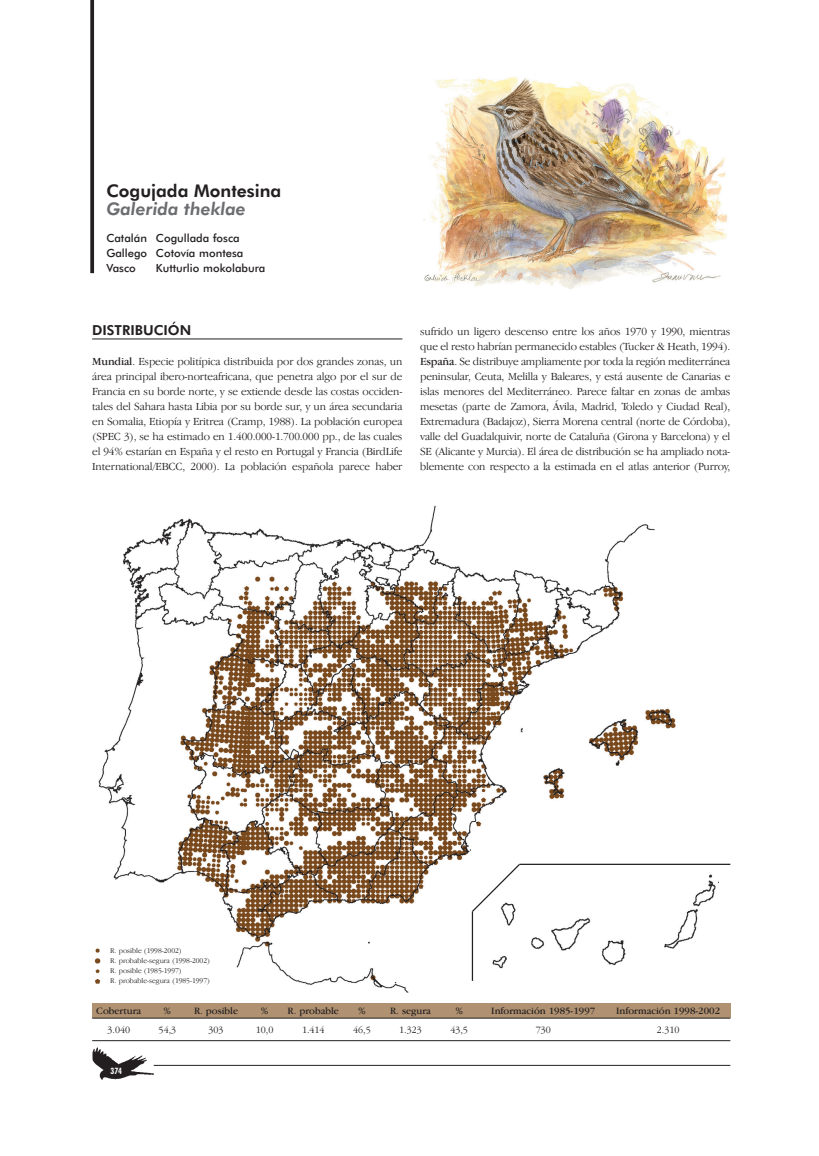
<style>
.page{position:relative;width:819px;height:1156px;background:#fff}
.page>*{position:absolute;margin:0;border:0;box-sizing:border-box;transform-origin:0 0}
.t1{font:800 17.5px "Futura BT";color:#231f20}
.t2{font:italic 800 17.5px "Futura BT";color:#6c6d70}
.t3{font:800 13.75px "Futura BT";color:#231f20}
.t4{font:300 11.25px/15px "Garamond IT Cby BT";letter-spacing:-.01em;color:#231f20;text-align:justify}
.t5{font:500 11.25px/15px "Futura BT";color:#231f20}
.t6{font:10px "Garamond IT Cby BT";color:#231f20}
.t7{font:300 10px "Garamond IT Cby BT";color:#231f20}
.t8{font:700 condensed 8.75px "Futura BT";color:#fff}
.t9{font:300 7.5px/10px "Garamond IT Cby BT";color:#231f20}
.s1{font-weight:400}
</style>
<div class="page">
<img style="left:98px;top:505px;width:620px;height:487px">
<hr style="left:472px;top:911px;width:1px;height:69px;background:#231f20">
<svg style="left:470px;top:862px;width:51px;height:51px"></svg>
<hr style="left:519px;top:863px;width:211px;height:1px;background:#231f20">
<hr style="left:92px;top:338px;width:310px;height:1px;background:#231f20">
<img style="left:423px;top:74px;width:305px;height:215px">
<svg style="left:90px;top:0;width:4px;height:273px"></svg>
<div style="left:92px;top:1002px;width:638px;height:15px;background:#b09171"></div>
<hr style="left:92px;top:1017px;width:638px;height:1px;background:#231f20">
<hr style="left:92px;top:1040px;width:638px;height:1px;background:#231f20">
<img style="left:94px;top:945px;width:14px;height:40px">
<img style="left:92px;top:1047px;width:68px;height:33px">
<hr style="left:154px;top:1064px;width:576px;height:1px;background:#231f20">
<h1 class="t1" style="left:106px;top:184px;width:176px">Cogujada Montesina</h1>
<h1 class="t2" style="left:106px;top:202px;width:141px">Galerida theklae</h1>
<p class="t5" style="left:106px;top:232px;width:138px">Catalán Cogullada fosca<br>Gallego Cotovía montesa<br>Vasco</p>
<p class="t5" style="left:156px;top:262px;width:111px">Kutturlio mokolabura</p>
<p class="t3" style="left:92px;top:324px;width:101px">DISTRIBUCIÓN</p>
<p class="t4" style="left:92px;top:355px;width:312px"><span class="s1">Mundial</span>. Especie politípica distribuida por dos grandes zonas, un área principal ibero-norteafricana, que penetra algo por el sur de Francia en su borde norte, y se extiende desde las costas occiden&shy;tales del Sahara hasta Libia por su borde sur, y un área secundaria en Somalia, Etiopía y Eritrea (Cramp, 1988). La población europea (SPEC 3), se ha estimado en 1.400.000-1.700.000 pp., de las cuales el 94% estarían en España y el resto en Portugal y Francia (BirdLife International/EBCC, 2000). La población española parece haber</p>
<p class="t4" style="left:420px;top:325px;width:312px">sufrido un ligero descenso entre los años 1970 y 1990, mientras que el resto habrían permanecido estables (Tucker &amp; Heath, 1994).<br><span class="s1">España</span>. Se distribuye ampliamente por toda la región mediterránea peninsular, Ceuta, Melilla y Baleares, y está ausente de Canarias e islas menores del Mediterráneo. Parece faltar en zonas de ambas mesetas (parte de Zamora, Ávila, Madrid, Toledo y Ciudad Real), Extremadura (Badajoz), Sierra Morena central (norte de Córdoba), valle del Guadalquivir, norte de Cataluña (Girona y Barcelona) y el SE (Alicante y Murcia). El área de distribución se ha ampliado nota&shy;blemente con respecto a la estimada en el atlas anterior (Purroy,</p>
<p class="t9" style="left:110px;top:946px;width:101px">R. posible (1998-2002)<br>R. probable-segura (1998-2002)<br>R. posible (1985-1997)<br>R. probable-segura (1985-1997)</p>
<p class="t6" style="left:96px;top:1007px;width:46px">Cobertura</p>
<p class="t7" style="left:107px;top:1025px;width:24px">3.040</p>
<p class="t8" style="left:110px;top:1066px;width:13px">374</p>
<p class="t6" style="left:164px;top:1007px;width:9px">%</p>
<p class="t7" style="left:159px;top:1025px;width:19px">54,3</p>
<p class="t6" style="left:194px;top:1007px;width:46px">R. posible</p>
<p class="t7" style="left:208px;top:1025px;width:17px">303</p>
<p class="t6" style="left:261px;top:1007px;width:9px">%</p>
<p class="t7" style="left:256px;top:1025px;width:19px">10,0</p>
<p class="t6" style="left:287px;top:1007px;width:53px">R. probable</p>
<p class="t7" style="left:302px;top:1025px;width:24px">1.414</p>
<p class="t6" style="left:358px;top:1007px;width:9px">%</p>
<p class="t7" style="left:353px;top:1025px;width:19px">46,5</p>
<p class="t6" style="left:390px;top:1007px;width:42px">R. segura</p>
<p class="t7" style="left:399px;top:1025px;width:24px">1.323</p>
<p class="t6" style="left:455px;top:1007px;width:9px">%</p>
<p class="t7" style="left:450px;top:1025px;width:19px">43,5</p>
<p class="t6" style="left:491px;top:1007px;width:105px">Información 1985-1997</p>
<p class="t7" style="left:535px;top:1025px;width:17px">730</p>
<p class="t6" style="left:616px;top:1007px;width:105px">Información 1998-2002</p>
<p class="t7" style="left:656px;top:1025px;width:24px">2.310</p>
</div>
